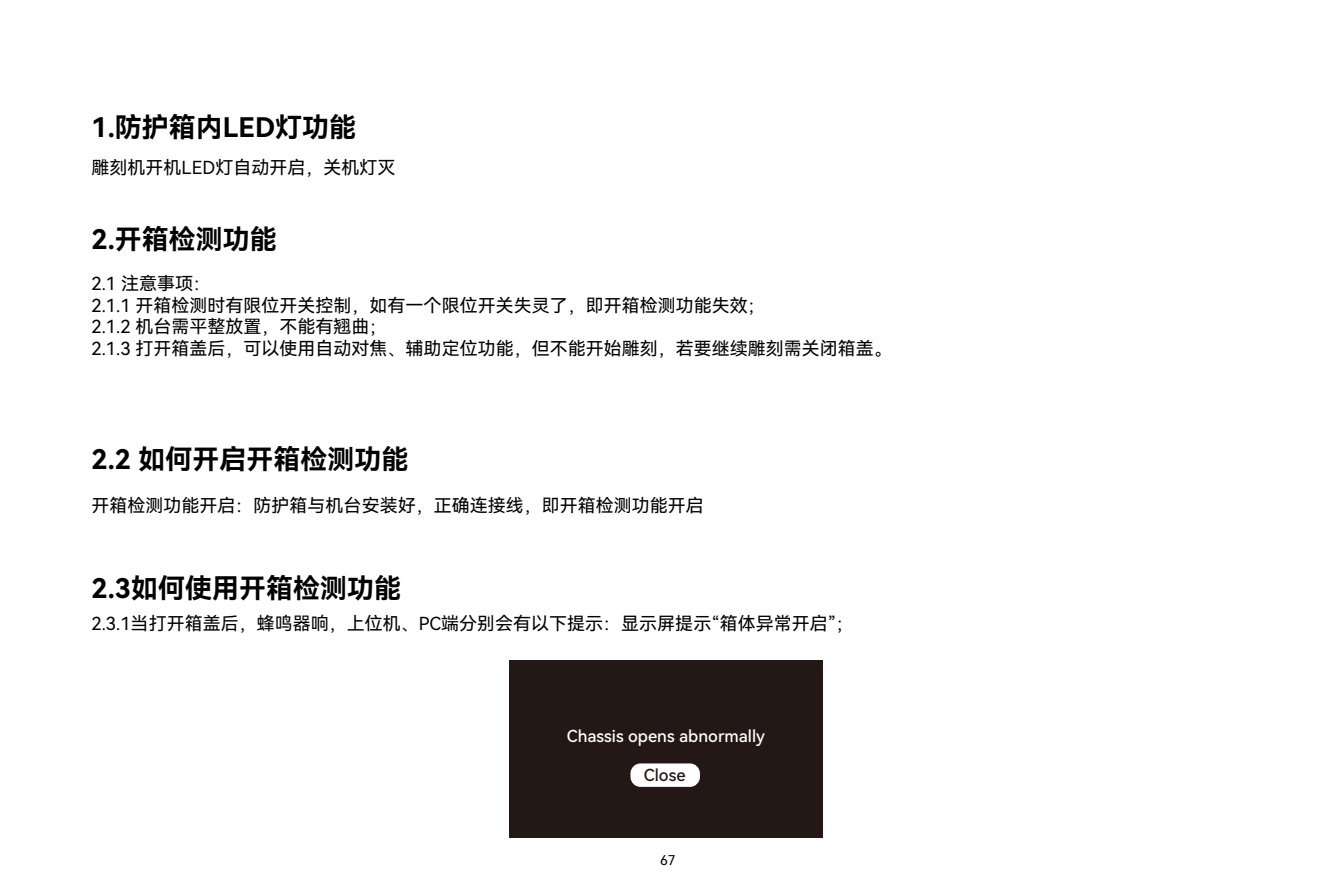
<style>
.page{position:relative;width:1340px;height:893px;background:#fff}
.page>*{position:absolute;margin:0;border:0;box-sizing:border-box;transform-origin:0 0}
.t1{font:27px "Harmony OS Sans SC Bold";color:#000}
.t2{font:18px/21.6px "Harmony OS Sans SC";color:#000}
.t3{font:16.65px "Harmony OS Sans SC Medium";color:#fff}
.t4{font:16.65px "Harmony OS Sans SC Medium";color:#231815}
.t5{font:13.5px "Harmony OS Sans SC";color:#000}
</style>
<div class="page">
<div style="left:509px;top:660px;width:313px;height:178px;background:#231815"></div>
<div style="left:630px;top:763px;width:70px;height:24px;background:#fff;border-radius:10px"></div>
<h1 class="t1" style="left:92px;top:109px;width:266px">1.防护箱内LED灯功能</h1>
<p class="t2" style="left:92px;top:156px;width:305px">雕刻机开机LED灯自动开启，关机灯灭</p>
<h1 class="t1" style="left:92px;top:221px;width:187px">2.开箱检测功能</h1>
<p class="t2" style="left:92px;top:272px;width:801px">2.1 注意事项：<br>2.1.1 开箱检测时有限位开关控制，如有一个限位开关失灵了，即开箱检测功能失效；<br>2.1.2 机台需平整放置，不能有翘曲；<br>2.1.3 打开箱盖后，可以使用自动对焦、辅助定位功能，但不能开始雕刻，若要继续雕刻需关闭箱盖。</p>
<h1 class="t1" style="left:92px;top:440px;width:318px">2.2 如何开启开箱检测功能</h1>
<p class="t2" style="left:92px;top:494px;width:613px">开箱检测功能开启：防护箱与机台安装好，正确连接线，即开箱检测功能开启</p>
<h1 class="t1" style="left:92px;top:570px;width:311px">2.3如何使用开箱检测功能</h1>
<p class="t2" style="left:92px;top:612px;width:764px">2.3.1当打开箱盖后，蜂鸣器响，上位机、PC端分别会有以下提示：显示屏提示“箱体异常开启”；</p>
<p class="t3" style="left:566px;top:724px;width:200px">Chassis opens abnormally</p>
<p class="t4" style="left:644px;top:764px;width:43px">Close</p>
<p class="t5" style="left:660px;top:851px;width:17px">67</p>
</div>
